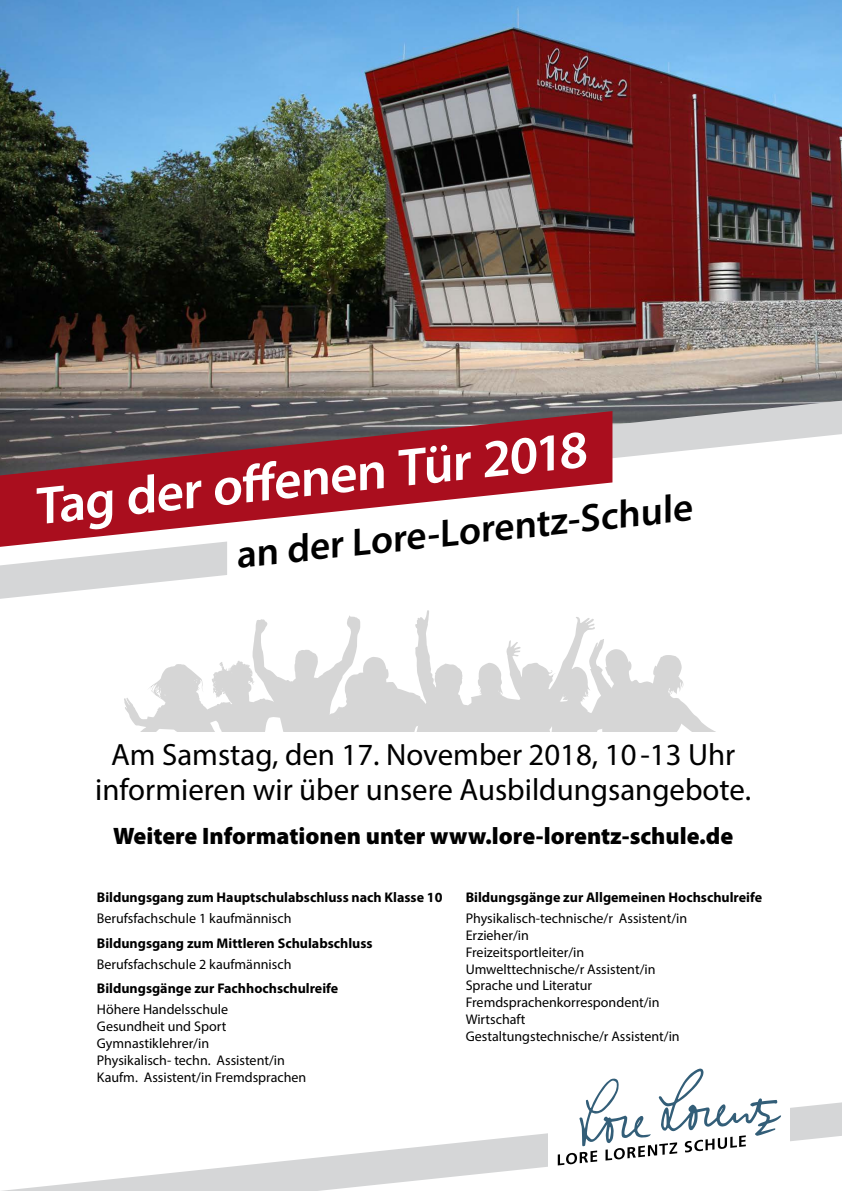
<style>
.page{position:relative;width:842px;height:1191px;background:#fff}
.page>*{position:absolute;margin:0;border:0;box-sizing:border-box;transform-origin:0 0}
.t1{font:600 53.3px "Myriad Pro";color:#fff}
.t2{font:600 39.3px "Myriad Pro";color:#000}
.t3{font:30.9px/35.1px "Myriad Pro";color:#000;text-align:center}
.t4{font:900 23.8px "Myriad Pro";color:#000}
.t5{font:14px/16.8px "Myriad Pro";color:#000}
.t6{font:700 14px "Myriad Pro";color:#000}
</style>
<div class="page">
<svg style="left:1px;top:1102px;width:841px;height:89px"></svg>
<div style="left:548px;top:1095px;width:242px;height:79px;background:#fff"></div>
<svg style="left:558px;top:1068px;width:223px;height:97px"></svg>
<img style="left:0;top:0;width:842px;height:400px">
<svg style="left:0;top:400px;width:842px;height:83px"></svg>
<svg style="left:0;top:411px;width:612px;height:130px;fill:#aa0e1e"></svg>
<svg style="left:124px;top:610px;width:590px;height:121px"></svg>
<svg style="left:0;top:541px;width:227px;height:58px"></svg>
<h1 class="t1" style="left:31px;top:473px;width:556px;rotate:-6deg">Tag der offenen Tür 2018</h1>
<h2 class="t2" style="left:233px;top:530px;width:460px;rotate:-6deg">an der Lore-Lorentz-Schule</h2>
<h3 class="t3" style="left:95px;top:736px;width:657px">Am Samstag, den 17. November 2018, 10-13 Uhr informieren wir über unsere Ausbildungsangebote.</h3>
<h3 class="t4" style="left:113px;top:820px;width:622px">Weitere Informationen unter www.lore-lorentz-schule.de</h3>
<p class="t6" style="left:97px;top:888px;width:347px">Bildungsgang zum Hauptschulabschluss nach Klasse 10</p>
<p class="t5" style="left:97px;top:909px;width:196px">Berufsfachschule 1 kaufmännisch</p>
<p class="t6" style="left:97px;top:934px;width:277px">Bildungsgang zum Mittleren Schulabschluss</p>
<p class="t5" style="left:97px;top:955px;width:196px">Berufsfachschule 2 kaufmännisch</p>
<p class="t6" style="left:97px;top:979px;width:243px">Bildungsgänge zur Fachhochschulreife</p>
<p class="t5" style="left:97px;top:1001px;width:211px">Höhere Handelsschule<br>Gesundheit und Sport<br>Gymnastiklehrer/in<br>Physikalisch- techn. Assistent/in<br>Kaufm. Assistent/in Fremdsprachen</p>
<p class="t6" style="left:466px;top:888px;width:298px">Bildungsgänge zur Allgemeinen Hochschulreife</p>
<p class="t5" style="left:466px;top:909px;width:223px">Physikalisch-technische/r Assistent/in<br>Erzieher/in<br>Freizeitsportleiter/in<br>Umwelttechnische/r Assistent/in<br>Sprache und Literatur<br>Fremdsprachenkorrespondent/in<br>Wirtschaft<br>Gestaltungstechnische/r Assistent/in</p>
</div>
